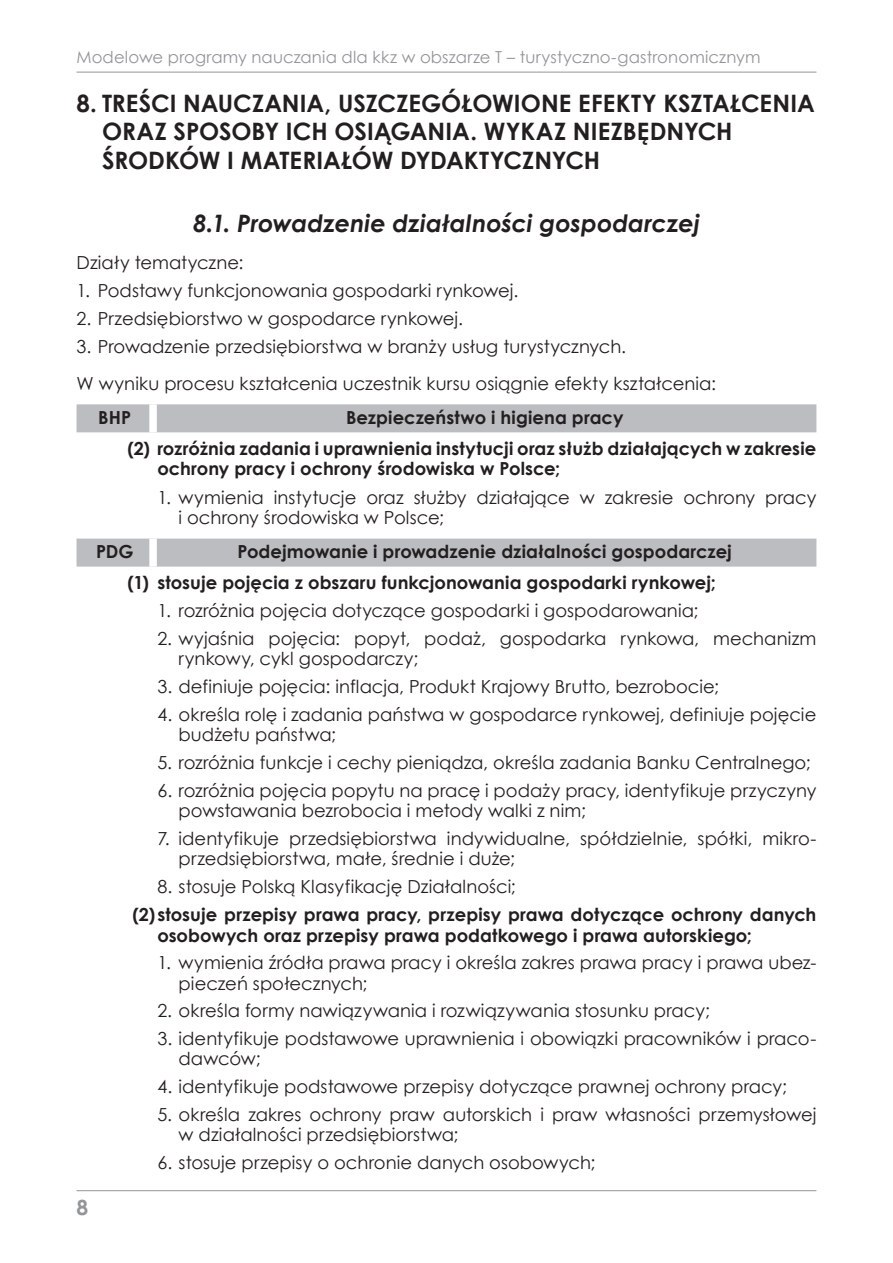
<style>
.page{position:relative;width:893px;height:1263px;background:#fff}
.page>*{position:absolute;margin:0;border:0;box-sizing:border-box;transform-origin:0 0}
.t1{font:700 24px/28.8px "Century Gothic";color:#231f20}
.t2{font:italic 700 24px "Century Gothic";color:#231f20}
.t3{font:700 21px "Century Gothic";color:#939598}
.t4{font:18px/20.2px "Century Gothic";letter-spacing:.005em;color:#231f20}
.t5{font:700 18px/31.2px "Century Gothic";letter-spacing:.005em;color:#231f20}
.t6{font:16.5px "Century Gothic";letter-spacing:.01em;color:#939598}
</style>
<div class="page">
<hr style="left:77px;top:1190px;width:739px;height:1px;background:#939598">
<hr style="left:77px;top:72px;width:739px;height:1px;background:#939598">
<div style="left:77px;top:404px;width:739px;height:28px;background:#bcbdc0"></div>
<div style="left:149px;top:404px;width:8px;height:28px;background:#fff"></div>
<div style="left:77px;top:539px;width:739px;height:28px;background:#bcbdc0"></div>
<div style="left:149px;top:539px;width:8px;height:28px;background:#fff"></div>
<p class="t6" style="left:77px;top:46px;width:686px">Modelowe programy nauczania dla kkz w obszarze T – turystyczno-gastronomicznym</p>
<h1 class="t1" style="left:102px;top:87px;width:714px;text-indent:-26px">8. TREŚCI NAUCZANIA, USZCZEGÓŁOWIONE EFEKTY KSZTAŁCENIA<br>ORAZ SPOSOBY ICH OSIĄGANIA. WYKAZ NIEZBĘDNYCH<br>ŚRODKÓW I MATERIAŁÓW DYDAKTYCZNYCH</h1>
<h1 class="t2" style="left:193px;top:205px;width:508px">8.1. Prowadzenie działalności gospodarczej</h1>
<p class="t4" style="left:77px;top:252px;width:168px">Działy tematyczne:</p>
<p class="t4" style="left:77px;top:280px;width:444px">1. Podstawy funkcjonowania gospodarki rynkowej.</p>
<p class="t4" style="left:77px;top:308px;width:388px">2. Przedsiębiorstwo w gospodarce rynkowej.</p>
<p class="t4" style="left:77px;top:327px;width:641px;line-height:37.2px">3. Prowadzenie przedsiębiorstwa w branży usług turystycznych.<br>W wyniku procesu kształcenia uczestnik kursu osiągnie efekty kształcenia:</p>
<p class="t5" style="left:98px;top:401px;width:34px">BHP</p>
<p class="t5" style="left:128px;top:401px;width:690px;text-indent:218px">Bezpieczeństwo i higiena pracy<br>(2) rozróżnia zadania i uprawnienia instytucji oraz służb działających w zakresie</p>
<p class="t5" style="left:157px;top:452px;width:404px">ochrony pracy i ochrony środowiska w Polsce;</p>
<p class="t4" style="left:179px;top:487px;width:639px;text-indent:-21px">1. wymienia instytucje oraz służby działające w zakresie ochrony pracy i ochrony środowiska w Polsce;</p>
<p class="t5" style="left:96px;top:535px;width:39px">PDG</p>
<p class="t5" style="left:128px;top:535px;width:606px;text-indent:110px">Podejmowanie i prowadzenie działalności gospodarczej (1) stosuje pojęcia z obszaru funkcjonowania gospodarki rynkowej;</p>
<p class="t4" style="left:157px;top:600px;width:543px">1. rozróżnia pojęcia dotyczące gospodarki i gospodarowania;</p>
<p class="t4" style="left:179px;top:628px;width:639px;text-indent:-21px">2. wyjaśnia pojęcia: popyt, podaż, gospodarka rynkowa, mechanizm rynkowy, cykl gospodarczy;</p>
<p class="t4" style="left:157px;top:676px;width:563px">3. definiuje pojęcia: inflacja, Produkt Krajowy Brutto, bezrobocie;</p>
<p class="t4" style="left:179px;top:704px;width:639px;text-indent:-21px">4. określa rolę i zadania państwa w gospodarce rynkowej, definiuje pojęcie budżetu państwa;</p>
<p class="t4" style="left:157px;top:752px;width:655px">5. rozróżnia funkcje i cechy pieniądza, określa zadania Banku Centralnego;</p>
<p class="t4" style="left:179px;top:780px;width:639px;text-indent:-21px">6. rozróżnia pojęcia popytu na pracę i podaży pracy, identyfikuje przyczyny powstawania bezrobocia i metody walki z nim;</p>
<p class="t4" style="left:179px;top:828px;width:639px;text-indent:-21px">7. identyfikuje przedsiębiorstwa indywidualne, spółdzielnie, spółki, mikro&shy;przedsiębiorstwa, małe, średnie i duże;</p>
<p class="t4" style="left:157px;top:876px;width:360px">8. stosuje Polską Klasyfikację Działalności;</p>
<p class="t5" style="left:157px;top:904px;width:660px;line-height:20.2px;text-indent:-25px">(2) stosuje przepisy prawa pracy, przepisy prawa dotyczące ochrony danych osobowych oraz przepisy prawa podatkowego i prawa autorskiego;</p>
<p class="t4" style="left:179px;top:952px;width:639px;text-indent:-21px">1. wymienia źródła prawa pracy i określa zakres prawa pracy i prawa ubez&shy;pieczeń społecznych;</p>
<p class="t4" style="left:157px;top:1000px;width:554px">2. określa formy nawiązywania i rozwiązywania stosunku pracy;</p>
<p class="t4" style="left:179px;top:1028px;width:639px;text-indent:-21px">3. identyfikuje podstawowe uprawnienia i obowiązki pracowników i praco&shy;dawców;</p>
<p class="t4" style="left:157px;top:1076px;width:631px">4. identyfikuje podstawowe przepisy dotyczące prawnej ochrony pracy;</p>
<p class="t4" style="left:179px;top:1104px;width:639px;text-indent:-21px">5. określa zakres ochrony praw autorskich i praw własności przemysłowej w działalności przedsiębiorstwa;</p>
<p class="t4" style="left:157px;top:1152px;width:440px">6. stosuje przepisy o ochronie danych osobowych;</p>
<p class="t3" style="left:77px;top:1191px;width:13px">8</p>
</div>
